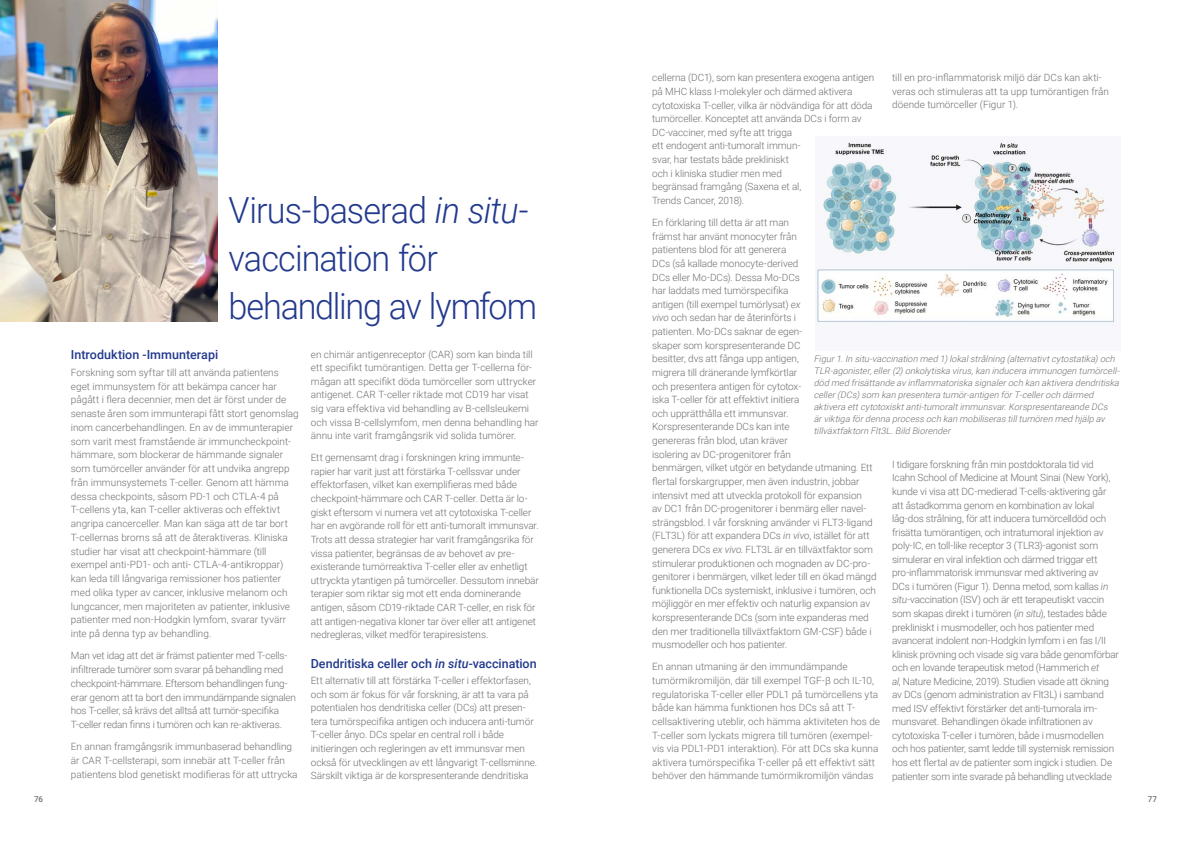
<style>
.page{position:relative;width:1191px;height:842px;background:#fff}
.page>*{position:absolute;margin:0;border:0;box-sizing:border-box;transform-origin:0 0}
.t1{font:300 36px/48.1px "Roboto";letter-spacing:-.03em;color:#22398e;scale:.95 1}
.t2{font:500 12.5px "Roboto";color:#22398e}
.t3{font:300 10px/13.6px "Roboto";letter-spacing:-.01em;color:#706f6f}
.t4{font:italic 300 9px/12px "Roboto";color:#706f6f}
.t5{font:500 8px "Roboto";color:#706f6f}
.s1{font-style:italic}
</style>
<div class="page">
<img style="left:0;top:0;width:217px;height:322px">
<img style="left:815px;top:140px;width:303px;height:187px">
<h1 class="t1" style="left:229px;top:184px;width:326px">Virus-baserad <span class="s1">in situ&shy;</span>vaccination för behandling av lymfom</h1>
<p class="t2" style="left:71px;top:346px;width:149px">Introduktion -Immunterapi</p>
<p class="t3" style="left:71px;top:365px;width:229px">Forskning som syftar till att använda patientens eget immunsystem för att bekämpa cancer har pågått i flera decennier, men det är först under de senaste åren som immunterapi fått stort genomslag inom cancerbehandlingen. En av de immunterapier som varit mest framstående är immuncheckpoint&shy;hämmare, som blockerar de hämmande signaler som tumörceller använder för att undvika angrepp från immunsystemets T-celler. Genom att hämma dessa checkpoints, såsom PD-1 och CTLA-4 på T-cellens yta, kan T-celler aktiveras och effektivt angripa cancerceller. Man kan säga att de tar bort T-cellernas broms så att de återaktiveras. Kliniska studier har visat att checkpoint-hämmare (till exempel anti-PD1- och anti- CTLA-4-antikroppar) kan leda till långvariga remissioner hos patienter med olika typer av cancer, inklusive melanom och lungcancer, men majoriteten av patienter, inklusive patienter med non-Hodgkin lymfom, svarar tyvärr inte på denna typ av behandling.</p>
<p class="t3" style="left:71px;top:648px;width:227px">Man vet idag att det är främst patienter med T-cells&shy;infiltrerade tumörer som svarar på behandling med checkpoint-hämmare. Eftersom behandlingen fung&shy;erar genom att ta bort den immundämpande signalen hos T-celler, så krävs det alltså att tumör-specifika T-celler redan finns i tumören och kan re-aktiveras.</p>
<p class="t3" style="left:71px;top:739px;width:228px">En annan framgångsrik immunbaserad behandling är CAR T-cellsterapi, som innebär att T-celler från patientens blod genetiskt modifieras för att uttrycka</p>
<p class="t3" style="left:311px;top:347px;width:229px">en chimär antigenreceptor (CAR) som kan binda till ett specifikt tumörantigen. Detta ger T-cellerna för&shy;mågan att specifikt döda tumörceller som uttrycker antigenet. CAR T-celler riktade mot CD19 har visat sig vara effektiva vid behandling av B-cellsleukemi och vissa B-cellslymfom, men denna behandling har ännu inte varit framgångsrik vid solida tumörer.</p>
<p class="t3" style="left:311px;top:451px;width:229px">Ett gemensamt drag i forskningen kring immunte&shy;rapier har varit just att förstärka T-cellssvar under effektorfasen, vilket kan exemplifieras med både checkpoint-hämmare och CAR T-celler. Detta är lo&shy;giskt eftersom vi numera vet att cytotoxiska T-celler har en avgörande roll för ett anti-tumoralt immunsvar.<br>Trots att dessa strategier har varit framgångsrika för vissa patienter, begränsas de av behovet av pre&shy;existerande tumörreaktiva T-celler eller av enhetligt uttryckta ytantigen på tumörceller. Dessutom innebär terapier som riktar sig mot ett enda dominerande antigen, såsom CD19-riktade CAR T-celler, en risk för att antigen-negativa kloner tar över eller att antigenet nedregleras, vilket medför terapiresistens.</p>
<p class="t2" style="left:311px;top:654px;width:227px">Dendritiska celler och <span class="s1">in situ</span>-vaccination</p>
<p class="t3" style="left:311px;top:673px;width:228px">Ett alternativ till att förstärka T-celler i effektorfasen, och som är fokus för vår forskning, är att ta vara på potentialen hos dendritiska celler (DCs) att presen&shy;tera tumörspecifika antigen och inducera anti-tumör T-celler ånyo. DCs spelar en central roll i både initieringen och regleringen av ett immunsvar men också för utvecklingen av ett långvarigt T-cellsminne.<br>Särskilt viktiga är de korspresenterande dendritiska</p>
<p class="t3" style="left:652px;top:71px;width:223px">cellerna (DC1), som kan presentera exogena antigen på MHC klass I-molekyler och därmed aktivera cytotoxiska T-celler, vilka är nödvändiga för att döda tumörceller. Konceptet att använda DCs i form av DC-vacciner, med syfte att trigga<br>ett endogent anti-tumoralt immun-<br>svar, har testats både prekliniskt<br>och i kliniska studier men med<br>begränsad framgång (Saxena et al,<br>Trends Cancer, 2018).</p>
<p class="t3" style="left:652px;top:215px;width:226px">En förklaring till detta är att man<br>främst har använt monocyter från<br>patientens blod för att generera<br>DCs (så kallade monocyte-derived<br>DCs eller Mo-DCs). Dessa Mo-DCs<br>har laddats med tumörspecifika<br>antigen (till exempel tumörlysat) <span class="s1">ex<br>vivo</span> och sedan har de återinförts i<br>patienten. Mo-DCs saknar de egen-<br>skaper som korspresenterande DC<br>besitter, dvs att fånga upp antigen,<br>migrera till dränerande lymfkörtlar<br>och presentera antigen för cytotox-<br>iska T-celler för att effektivt initiera<br>och upprätthålla ett immunsvar.<br>Korspresenterande DCs kan inte<br>genereras från blod, utan kräver<br>isolering av DC-progenitorer från<br>benmärgen, vilket utgör en betydande utmaning. Ett flertal forskargrupper, men även industrin, jobbar intensivt med att utveckla protokoll för expansion<br>av DC1 från DC-progenitorer i benmärg eller navel&shy;strängsblod. I vår forskning använder vi FLT3-ligand (FLT3L) för att expandera DCs <span class="s1">in vivo</span>, istället för att generera DCs <span class="s1">ex vivo</span>. FLT3L är en tillväxtfaktor som stimulerar produktionen och mognaden av DC-pro&shy;genitorer i benmärgen, vilket leder till en ökad mängd funktionella DCs systemiskt, inklusive i tumören, och möjliggör en mer effektiv och naturlig expansion av korspresenterande DCs (som inte expanderas med den mer traditionella tillväxtfaktorn GM-CSF) både i musmodeller och hos patienter.</p>
<p class="t3" style="left:652px;top:660px;width:229px">En annan utmaning är den immundämpande tumörmikromiljön, där till exempel TGF-β och IL-10, regulatoriska T-celler eller PDL1 på tumörcellens yta både kan hämma funktionen hos DCs så att T&shy;cellsaktivering uteblir, och hämma aktiviteten hos de T-celler som lyckats migrera till tumören (exempel&shy;vis via PDL1-PD1 interaktion). För att DCs ska kunna aktivera tumörspecifika T-celler på ett effektivt sätt behöver den hämmande tumörmikromiljön vändas</p>
<p class="t3" style="left:892px;top:70px;width:218px">till en pro-inflammatorisk miljö där DCs kan akti&shy;veras och stimuleras att ta upp tumörantigen från döende tumörceller (Figur 1).</p>
<p class="t4" style="left:813px;top:353px;width:309px">Figur1.In situ-vaccination med 1)lokalstrålning (alternativtcytostatika)och TLR-agonister,eller(2)onkolytiska virus,kan inducera immunogen tumörcell&shy;död med frisättande av inflammatoriska signaleroch kan aktivera dendritiska celler(DCs)som kan presentera tumör-antigen förT-celleroch därmed aktivera ettcytotoxisktanti-tumoraltimmunsvar.Korspresentareande DCs ärviktiga fördenna process och kan mobiliseras tilltumören med hjälp av tillväxtfaktorn Flt3L.Bild Biorender</p>
<p class="t3" style="left:892px;top:457px;width:228px">I tidigare forskning från min postdoktorala tid vid Icahn School of Medicine at Mount Sinai (New York), kunde vi visa att DC-medierad T-cells-aktivering går att åstadkomma genom en kombination av lokal låg-dos strålning, för att inducera tumörcelldöd och frisätta tumörantigen, och intratumoral injektion av poly-IC, en toll-like receptor 3 (TLR3)-agonist som simulerar en viral infektion och därmed triggar ett pro-inflammatorisk immunsvar med aktivering av DCs i tumören (Figur 1). Denna metod, som kallas <span class="s1">in situ</span>-vaccination (ISV) och är ett terapeutiskt vaccin som skapas direkt i tumören (<span class="s1">in situ</span>), testades både prekliniskt i musmodeller, och hos patienter med avancerat indolent non-Hodgkin lymfom i en fas I/II klinisk prövning och visade sig vara både genomförbar och en lovande terapeutisk metod (Hammerich <span class="s1">et<br>al</span>, Nature Medicine, 2019). Studien visade att ökning av DCs (genom administration av Flt3L) i samband med ISV effektivt förstärker det anti-tumorala im&shy;munsvaret. Behandlingen ökade infiltrationen av cytotoxiska T-celler i tumören, både i musmodellen och hos patienter, samt ledde till systemisk remission hos ett flertal av de patienter som ingick i studien. De patienter som inte svarade på behandling utvecklade</p>
<p class="t5" style="left:34px;top:794px;width:11px">76</p>
<p class="t5" style="left:1147px;top:794px;width:11px">77</p>
</div>
